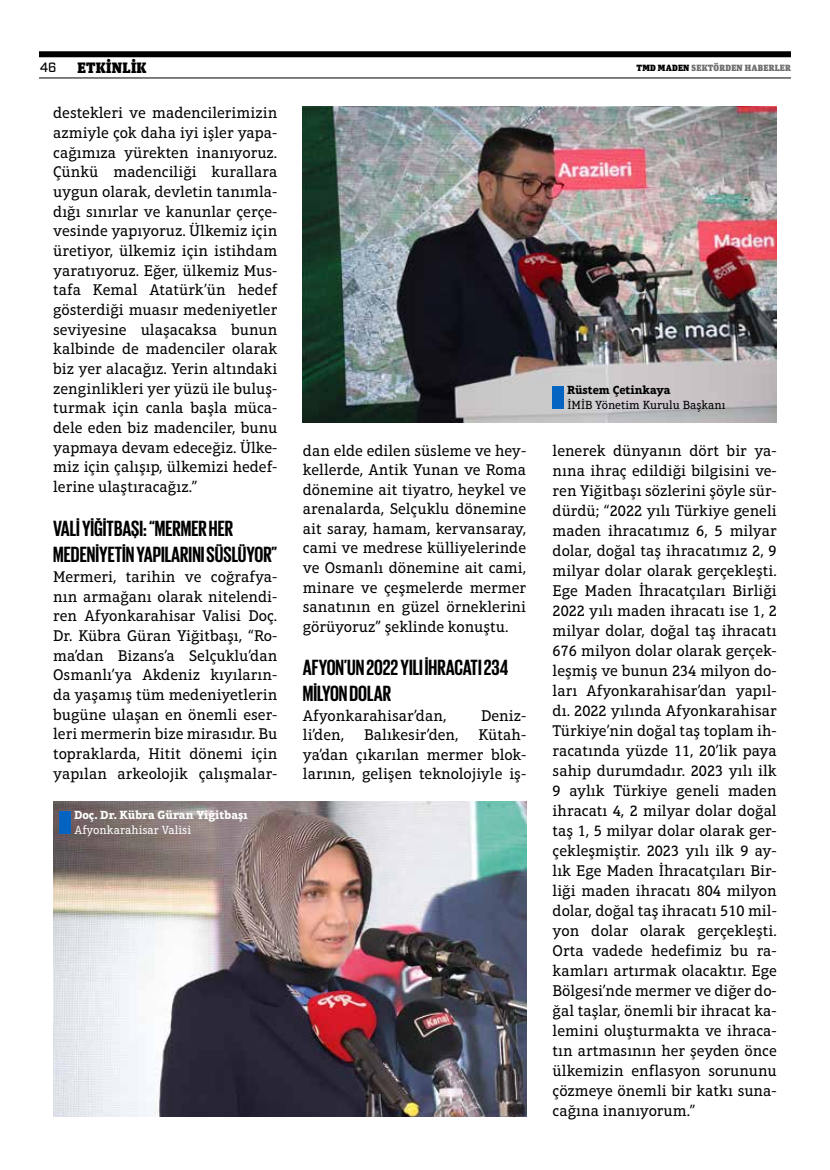
<style>
.page{position:relative;width:830px;height:1170px;background:#fff}
.page>*{position:absolute;margin:0;border:0;box-sizing:border-box;transform-origin:0 0}
.t1{font:700 22.5px/26.5px "Giorgio Sans";color:#000}
.t2{font:15.75px/20px "Aptifer Slab LT Pro";color:#000;text-align:justify}
.t3{font:900 15px "Unit Slab Pro";letter-spacing:.02em;color:#000}
.t4{font:500 13.5px "Industry";color:#000}
.t5{font:700 12px "Aptifer Slab LT Pro";color:#fff}
.t6{font:12px "Aptifer Slab LT Pro";color:#000}
.t7{font:12px "Aptifer Slab LT Pro";color:#fff}
.t8{font:700 12px "Aptifer Slab LT Pro";color:#000}
.t9{font:900 9px "Unit Slab Pro";letter-spacing:.02em;color:#706f6f}
.s1{color:#000}
</style>
<div class="page">
<img style="left:53px;top:801px;width:473px;height:315px">
<img style="left:303px;top:106px;width:473px;height:316px">
<div style="left:552px;top:386px;width:12px;height:23px;background:#0563c1"></div>
<div style="left:60px;top:811px;width:11px;height:23px;background:#0563c1"></div>
<div style="left:39px;top:51px;width:751px;height:6px;background:#000"></div>
<hr style="left:39px;top:78px;width:751px;height:1px;background:#000">
<p class="t4" style="left:40px;top:60px;width:18px">46</p>
<p class="t3" style="left:77px;top:57px;width:71px">ETKİNLİK</p>
<p class="t9" style="left:636px;top:61px;width:156px"><span class="s1">TMD MADEN</span> SEKTÖRDEN HABERLER</p>
<p class="t2" style="left:53px;top:103px;width:225px">destekleri ve madencilerimizin azmiyle çok daha iyi işler yapa&shy;cağımıza yürekten inanıyoruz.<br>Çünkü madenciliği kurallara uygun olarak, devletin tanımla&shy;dığı sınırlar ve kanunlar çerçe&shy;vesinde yapıyoruz. Ülkemiz için üretiyor, ülkemiz için istihdam yaratıyoruz. Eğer, ülkemiz Mus&shy;tafa Kemal Atatürk’ün hedef gösterdiği muasır medeniyetler seviyesine ulaşacaksa bunun kalbinde de madenciler olarak biz yer alacağız. Yerin altındaki zenginlikleri yer yüzü ile buluş&shy;turmak için canla başla müca&shy;dele eden biz madenciler, bunu yapmaya devam edeceğiz. Ülke&shy;miz için çalışıp, ülkemizi hedef&shy;lerine ulaştıracağız.”</p>
<h1 class="t1" style="left:53px;top:514px;width:225px">VALI YIĞITBAŞI: “MERMER HER<br>MEDENIYETIN YAPILARINI SÜSLÜYOR”</h1>
<p class="t2" style="left:53px;top:566px;width:225px">Mermeri, tarihin ve coğrafya&shy;nın armağanı olarak nitelendi&shy;ren Afyonkarahisar Valisi Doç.<br>Dr. Kübra Güran Yiğitbaşı, “Ro&shy;ma’dan Bizans’a Selçuklu’dan Osmanlı’ya Akdeniz kıyıların&shy;da yaşamış tüm medeniyetlerin bugüne ulaşan en önemli eser&shy;leri mermerin bize mirasıdır. Bu topraklarda, Hitit dönemi için yapılan arkeolojik çalışmalar-</p>
<p class="t5" style="left:74px;top:808px;width:175px">Doç. Dr. Kübra Güran Yiğitbaşı</p>
<p class="t7" style="left:74px;top:822px;width:118px">Afyonkarahisar Valisi</p>
<p class="t2" style="left:303px;top:441px;width:225px;line-height:19.5px">dan elde edilen süsleme ve hey&shy;kellerde, Antik Yunan ve Roma dönemine ait tiyatro, heykel ve arenalarda, Selçuklu dönemine ait saray, hamam, kervansaray, cami ve medrese külliyelerinde ve Osmanlı dönemine ait cami, minare ve çeşmelerde mermer sanatının en güzel örneklerini görüyoruz” şeklinde konuştu.</p>
<h1 class="t1" style="left:303px;top:653px;width:207px">AFYON’UN 2022 YILI IHRACATI 234<br>MILYON DOLAR</h1>
<p class="t2" style="left:303px;top:705px;width:145px">Afyonkarahisar’dan,</p>
<p class="t2" style="left:481px;top:705px;width:47px">Deniz-</p>
<p class="t2" style="left:303px;top:725px;width:43px">li’den,</p>
<p class="t2" style="left:364px;top:725px;width:96px">Balıkesir’den,</p>
<p class="t2" style="left:303px;top:725px;width:225px;line-height:19.5px;text-indent:176px">Kütah&shy;ya’dan çıkarılan mermer blok&shy;larının, gelişen teknolojiyle iş-</p>
<p class="t8" style="left:566px;top:383px;width:105px">Rüstem Çetinkaya</p>
<p class="t6" style="left:567px;top:398px;width:160px">İMİB Yönetim Kurulu Başkanı</p>
<p class="t2" style="left:552px;top:440px;width:225px">lenerek dünyanın dört bir ya&shy;nına ihraç edildiği bilgisini ve&shy;ren Yiğitbaşı sözlerini şöyle sür&shy;dürdü; “2022 yılı Türkiye geneli maden ihracatımız 6, 5 milyar dolar, doğal taş ihracatımız 2, 9 milyar dolar olarak gerçekleşti.<br>Ege Maden İhracatçıları Birliği 2022 yılı maden ihracatı ise 1, 2 milyar dolar, doğal taş ihracatı 676 milyon dolar olarak gerçek&shy;leşmiş ve bunun 234 milyon do&shy;ları Afyonkarahisar’dan yapıl&shy;dı. 2022 yılında Afyonkarahisar Türkiye’nin doğal taş toplam ih&shy;racatında yüzde 11, 20’lik paya sahip durumdadır. 2023 yılı ilk 9 aylık Türkiye geneli maden ihracatı 4, 2 milyar dolar doğal taş 1, 5 milyar dolar olarak ger&shy;çekleşmiştir. 2023 yılı ilk 9 ay&shy;lık Ege Maden İhracatçıları Bir&shy;liği maden ihracatı 804 milyon dolar, doğal taş ihracatı 510 mil&shy;yon dolar olarak gerçekleşti.<br>Orta vadede hedefimiz bu ra&shy;kamları artırmak olacaktır. Ege Bölgesi’nde mermer ve diğer do&shy;ğal taşlar, önemli bir ihracat ka&shy;lemini oluşturmakta ve ihraca&shy;tın artmasının her şeyden önce ülkemizin enflasyon sorununu çözmeye önemli bir katkı suna&shy;cağına inanıyorum.”</p>
</div>
